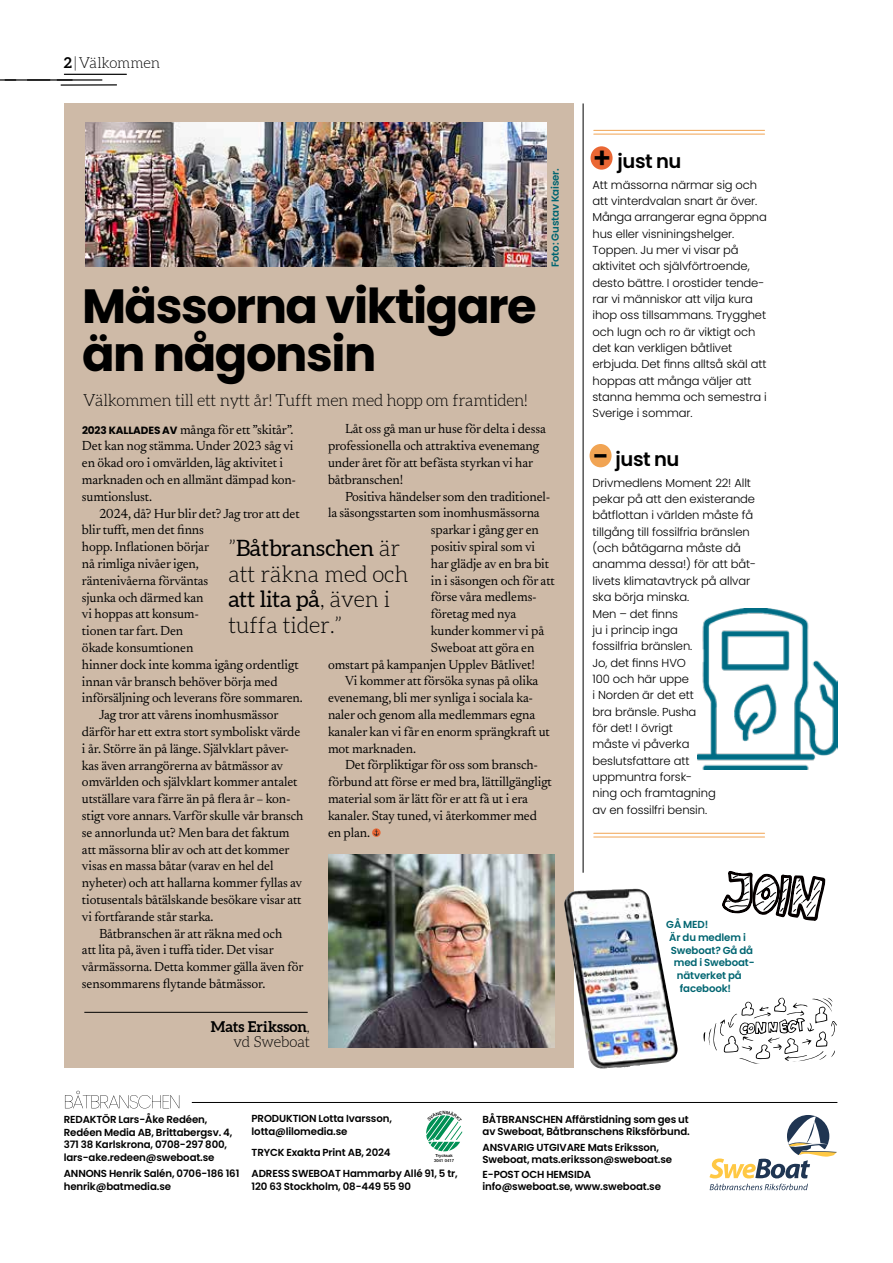
<style>
.page{position:relative;width:893px;height:1263px;background:#fff}
.page>*{position:absolute;margin:0;border:0;box-sizing:border-box;transform-origin:0 0}
.t1{font:700 48px/48px "Poppins";letter-spacing:-.03em;color:#000}
.t2{font:300 22.5px/25.5px "Aleo";letter-spacing:-.01em;color:#000}
.t3{font:600 19.5px "Poppins";letter-spacing:-.02em;color:#000}
.t4{font:300 16.5px "Aleo";letter-spacing:-.02em;color:#000}
.t5{font:700 15px/15px "Aleo";letter-spacing:.005em;color:#000;text-align:right}
.t6{font:300 15px "Aleo";letter-spacing:-.015em;color:#000}
.t7{font:13.5px/16.8px "Newsreader 16 pt";letter-spacing:-.01em;color:#000}
.t8{font:300 11.55px/16.4px "Poppins";letter-spacing:-.01em;color:#000}
.t9{font:600 10.2px/12.8px "Poppins";letter-spacing:-.01em;color:#000}
.t10{font:600 10.2px "Poppins";letter-spacing:-.01em;color:#006571}
.t11{font:500 4.2px/5.1px "Helvetica Neue LT Std";color:#000;text-align:center}
.s1{font-weight:700}
.s2{font-family:"Poppins";font-weight:700;font-size:10.5px}
.s3{font-weight:400}
.s4{font-weight:300}
.s5{font-size:28.5px}
</style>
<div class="page">
<svg style="left:0;top:74px;width:127px;height:12px"></svg>
<div style="left:64px;top:103px;width:509px;height:965px;background:#cebaa7"></div>
<hr style="left:192px;top:1102px;width:645px;height:1px;background:#000">
<hr style="left:84px;top:1012px;width:224px;height:1px;background:#000">
<svg style="left:372px;top:828px;width:9px;height:9px"></svg>
<svg style="left:374px;top:829px;width:5px;height:7px"></svg>
<svg style="left:709px;top:1115px;width:128px;height:63px"></svg>
<svg style="left:710px;top:1184px;width:98px;height:6px"></svg>
<div style="left:591px;top:146px;width:22px;height:24px;background:#ea6734;border-radius:50%"></div>
<div style="left:589px;top:444px;width:23px;height:23px;background:#f1a453;border-radius:50%"></div>
<hr style="left:594px;top:130px;width:171px;height:1px;background:#f1a453">
<hr style="left:594px;top:134px;width:171px;height:1px;background:#f1a453">
<hr style="left:594px;top:833px;width:171px;height:1px;background:#f1a453">
<hr style="left:594px;top:837px;width:171px;height:1px;background:#f1a453">
<hr style="left:583px;top:103px;width:1px;height:770px;background:#000">
<svg style="left:65px;top:1091px;width:114px;height:17px"></svg>
<img style="left:564px;top:889px;width:70px;height:79px">
<svg style="left:703px;top:997px;width:134px;height:67px"></svg>
<svg style="left:722px;top:871px;width:104px;height:50px"></svg>
<img style="left:328px;top:854px;width:226px;height:194px">
<img style="left:698px;top:608px;width:139px;height:162px">
<img style="left:85px;top:123px;width:461px;height:144px">
<hr style="left:892px;top:0;width:1px;height:881px;background:#e6e7e8">
<svg style="left:426px;top:1115px;width:36px;height:36px"></svg>
<p class="t6" style="left:64px;top:54px;width:98px"><span class="s1">2</span>|Välkommen</p>
<h1 class="t1" style="left:82px;top:283px;width:456px">Mässorna viktigare än någonsin</h1>
<p class="t4" style="left:83px;top:391px;width:446px">Välkommen till ett nytt år! Tufft men med hopp om framtiden!</p>
<p class="t10" style="left:549px;top:267px;width:101px;rotate:-90deg">Foto: Gustav Kaiser.</p>
<p class="t7" style="left:328px;top:420px;width:219px;text-indent:17px">Låt oss gå man ur huse för delta i dessa professionella och attraktiva evenemang under året för att befästa styrkan vi har båtbranschen!</p>
<p class="t7" style="left:345px;top:487px;width:207px">Positiva händelser som den traditionel-</p>
<p class="t7" style="left:328px;top:504px;width:213px">la säsongsstarten som inomhusmässorna</p>
<p class="t7" style="left:431px;top:520px;width:109px">sparkar i gång ger en</p>
<p class="t7" style="left:431px;top:537px;width:106px">positiv spiral som vi</p>
<p class="t7" style="left:431px;top:554px;width:120px">har glädje av en bra bit</p>
<p class="t7" style="left:431px;top:571px;width:125px">in i säsongen och för att</p>
<p class="t7" style="left:431px;top:588px;width:108px">förse våra medlems-</p>
<p class="t7" style="left:431px;top:604px;width:87px">företag med nya</p>
<p class="t7" style="left:431px;top:621px;width:115px">kunder kommer vi på</p>
<p class="t7" style="left:431px;top:638px;width:105px">Sweboat att göra en</p>
<p class="t7" style="left:328px;top:655px;width:208px">omstart på kampanjen Upplev Båtlivet!</p>
<p class="t7" style="left:345px;top:672px;width:195px">Vi kommer att försöka synas på olika</p>
<p class="t7" style="left:328px;top:688px;width:207px">evenemang, bli mer synliga i sociala ka-</p>
<p class="t7" style="left:328px;top:705px;width:209px">naler och genom alla medlemmars egna</p>
<p class="t7" style="left:328px;top:722px;width:223px">kanaler kan vi får en enorm sprängkraft ut</p>
<p class="t7" style="left:328px;top:739px;width:89px">mot marknaden.</p>
<p class="t7" style="left:345px;top:756px;width:195px">Det förpliktigar för oss som bransch-</p>
<p class="t7" style="left:328px;top:772px;width:225px">förbund att förse er med bra, lättillgängligt</p>
<p class="t7" style="left:328px;top:789px;width:202px">material som är lätt för er att få ut i era</p>
<p class="t7" style="left:328px;top:806px;width:210px">kanaler. Stay tuned, vi återkommer med</p>
<p class="t7" style="left:328px;top:823px;width:43px">en plan.</p>
<p class="t7" style="left:82px;top:420px;width:216px"><span class="s2">2023 KALLADES AV</span> många för ett ”skitår”.<br>Det kan nog stämma. Under 2023 såg vi en ökad oro i omvärlden, låg aktivitet i marknaden och en allmänt dämpad kon&shy;sumtionslust.</p>
<p class="t7" style="left:99px;top:504px;width:202px">2024, då? Hur blir det? Jag tror att det</p>
<p class="t7" style="left:82px;top:521px;width:123px">blir tufft, men det finns</p>
<p class="t7" style="left:82px;top:537px;width:129px">hopp. Inflationen börjar</p>
<p class="t7" style="left:82px;top:554px;width:118px">nå rimliga nivåer igen,</p>
<p class="t7" style="left:82px;top:571px;width:128px">räntenivåerna förväntas</p>
<p class="t7" style="left:82px;top:588px;width:123px">sjunka och därmed kan</p>
<p class="t7" style="left:82px;top:605px;width:118px">vi hoppas att konsum-</p>
<p class="t7" style="left:82px;top:621px;width:103px">tionen tar fart. Den</p>
<p class="t7" style="left:82px;top:638px;width:113px">ökade konsumtionen</p>
<p class="t7" style="left:82px;top:655px;width:218px">hinner dock inte komma igång ordentligt</p>
<p class="t7" style="left:82px;top:672px;width:197px">innan vår bransch behöver börja med</p>
<p class="t7" style="left:82px;top:689px;width:222px">införsäljning och leverans före sommaren.</p>
<p class="t7" style="left:99px;top:705px;width:181px">Jag tror att vårens inomhusmässor</p>
<p class="t7" style="left:82px;top:722px;width:220px">därför har ett extra stort symboliskt värde</p>
<p class="t7" style="left:82px;top:739px;width:209px">i år. Större än på länge. Självklart påver-</p>
<p class="t7" style="left:82px;top:756px;width:203px">kas även arrangörerna av båtmässor av</p>
<p class="t7" style="left:82px;top:773px;width:217px">omvärlden och självklart kommer antalet</p>
<p class="t7" style="left:82px;top:789px;width:210px">utställare vara färre än på flera år – kon-</p>
<p class="t7" style="left:82px;top:806px;width:223px">stigt vore annars. Varför skulle vår bransch</p>
<p class="t7" style="left:82px;top:823px;width:209px">se annorlunda ut? Men bara det faktum</p>
<p class="t7" style="left:82px;top:840px;width:209px">att mässorna blir av och att det kommer</p>
<p class="t7" style="left:82px;top:857px;width:193px">visas en massa båtar (varav en hel del</p>
<p class="t7" style="left:82px;top:873px;width:222px">nyheter) och att hallarna kommer fyllas av</p>
<p class="t7" style="left:82px;top:890px;width:221px">tiotusentals båtälskande besökare visar att</p>
<p class="t7" style="left:82px;top:907px;width:133px">vi fortfarande står starka.</p>
<p class="t7" style="left:99px;top:924px;width:185px">Båtbranschen är att räkna med och</p>
<p class="t7" style="left:82px;top:941px;width:193px">att lita på, även i tuffa tider. Det visar</p>
<p class="t7" style="left:82px;top:957px;width:223px">vårmässorna. Detta kommer gälla även för</p>
<p class="t7" style="left:82px;top:974px;width:185px">sensommarens flytande båtmässor.</p>
<h2 class="t2" style="left:229px;top:537px;width:181px">”<span class="s3">Båtbranschen</span> är att räkna med och <span class="s3">att lita på</span>, även i tuffa tider.”</h2>
<p class="t5" style="left:211px;top:1020px;width:101px">Mats Eriksson<span class="s4">, vd Sweboat</span></p>
<h3 class="t3" style="left:592px;top:150px;width:90px"><span class="s5">+</span> just nu</h3>
<p class="t8" style="left:592px;top:176px;width:176px">Att mässorna närmar sig och att vinterdvalan snart är över.<br>Många arrangerar egna öppna hus eller visniningshelger.<br>Toppen. Ju mer vi visar på aktivitet och självförtroende, desto bättre. I orostider tende&shy;rar vi människor att vilja kura ihop oss tillsammans. Trygghet och lugn och ro är viktigt och det kan verkligen båtlivet erbjuda. Det finns alltså skäl att hoppas att många väljer att stanna hemma och semestra i<br>Sverige i sommar.</p>
<h3 class="t3" style="left:592px;top:448px;width:88px"><span class="s5">-</span> just nu</h3>
<p class="t8" style="left:592px;top:474px;width:165px">Drivmedlens Moment 22! Allt pekar på att den existerande båtflottan i världen måste få tillgång till fossilfria bränslen (och båtägarna måste då anamma dessa!) för att båt&shy;livets klimatavtryck på allvar ska börja minska.<br>Men – det finns<br>ju i princip inga<br>fossilfria bränslen.<br>Jo, det finns HVO<br>100 och här uppe<br>i Norden är det ett<br>bra bränsle. Pusha<br>för det! I övrigt<br>måste vi påverka beslutsfattare att uppmuntra forsk-<br>ning och framtagning<br>av en fossilfri bensin.</p>
<p class="t10" style="left:666px;top:919px;width:44px">GÅ MED!</p>
<p class="t10" style="left:669px;top:931px;width:78px">Är du medlem i</p>
<p class="t10" style="left:671px;top:944px;width:84px">Sweboat? Gå då</p>
<p class="t10" style="left:674px;top:957px;width:82px">med i Sweboat-</p>
<p class="t10" style="left:677px;top:970px;width:67px">nätverket på</p>
<p class="t10" style="left:680px;top:982px;width:53px">facebook!</p>
<p class="t9" style="left:64px;top:1113px;width:170px">REDAKTÖR Lars-Åke Redéen,<br>Redéen Media AB, Brittabergsv. 4,<br>371 38 Karlskrona, 0708-297 800, lars-ake.redeen@sweboat.se</p>
<p class="t9" style="left:64px;top:1167px;width:177px">ANNONS Henrik Salén, 0706-186 161 henrik@batmedia.se</p>
<p class="t9" style="left:252px;top:1112px;width:142px">PRODUKTION Lotta Ivarsson, lotta@lilomedia.se</p>
<p class="t9" style="left:252px;top:1142px;width:208px;line-height:21px">TRYCK Exakta Print AB, 2024<br>ADRESS SWEBOAT Hammarby Allé 91, 5 tr,</p>
<p class="t9" style="left:252px;top:1180px;width:161px">120 63 Stockholm, 08-449 55 90</p>
<p class="t11" style="left:434px;top:1153px;width:21px">Trycksak<br>3041 0417</p>
<p class="t9" style="left:483px;top:1113px;width:209px;line-height:12px">BÅTBRANSCHEN Affärstidning som ges ut av Sweboat, Båtbranschens Riksförbund.</p>
<p class="t9" style="left:483px;top:1140px;width:191px">ANSVARIG UTGIVARE Mats Eriksson,<br>Sweboat, mats.eriksson@sweboat.se</p>
<p class="t9" style="left:483px;top:1169px;width:180px;line-height:12px">E-POST OCH HEMSIDA info@sweboat.se, www.sweboat.se</p>
</div>
